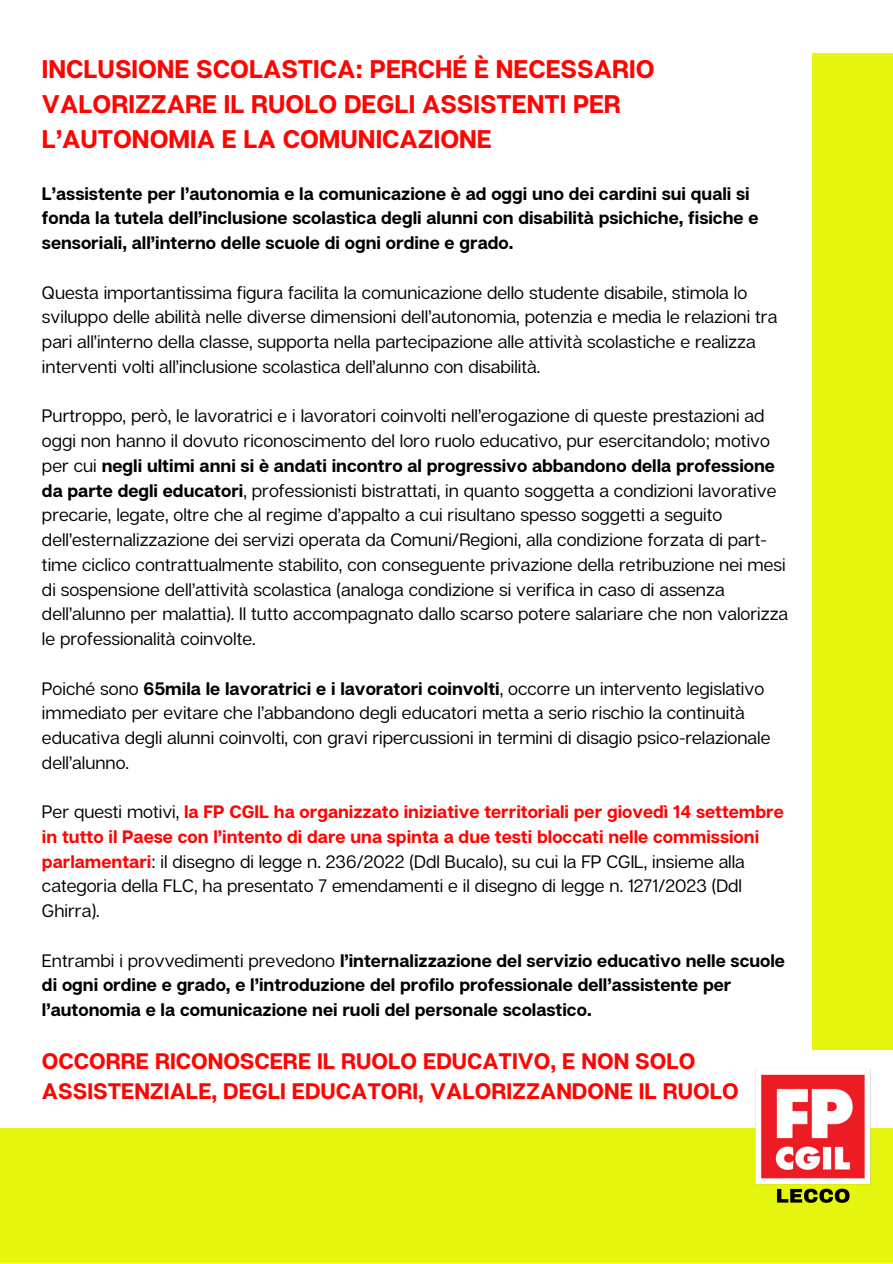
<style>
.page{position:relative;width:893px;height:1264px;background:#fff}
.page>*{position:absolute;margin:0;border:0;box-sizing:border-box;transform-origin:0 0}
.t1{font:700 25.5px/34.8px "Articulat CF";color:#ff0403}
.t2{font:700 22.5px/30.3px "Articulat CF";color:#ff0403}
.t3{font:18px/24.8px "Articulat CF";color:#000}
.t4{font:700 18px/24.8px "Articulat CF";color:#000}
.s1{font-weight:700}
.s2{font-weight:700;color:#ff0403}
.s3{font-weight:400}
</style>
<div class="page">
<div style="left:0;top:1128px;width:892px;height:134px;background:#e5f50e"></div>
<div style="left:812px;top:54px;width:80px;height:995px;background:#e5f50e"></div>
<img style="left:755px;top:1049px;width:137px;height:154px">
<p class="t1" style="left:42px;top:51px;width:614px">INCLUSIONE SCOLASTICA: PERCHÉ È NECESSARIO<br>VALORIZZARE IL RUOLO DEGLI ASSISTENTI PER<br>L’AUTONOMIA E LA COMUNICAZIONE</p>
<p class="t4" style="left:42px;top:180px;width:718px">L’assistente per l’autonomia e la comunicazione è ad oggi uno dei cardini sui quali si fonda la tutela dell’inclusione scolastica degli alunni con disabilità psichiche, fisiche e sensoriali, all’interno delle scuole di ogni ordine e grado.</p>
<p class="t3" style="left:42px;top:279px;width:736px">Questa importantissima figura facilita la comunicazione dello studente disabile, stimola lo sviluppo delle abilità nelle diverse dimensioni dell’autonomia, potenzia e media le relazioni tra pari all’interno della classe, supporta nella partecipazione alle attività scolastiche e realizza interventi volti all’inclusione scolastica dell’alunno con disabilità.</p>
<p class="t3" style="left:42px;top:403px;width:747px">Purtroppo, però, le lavoratrici e i lavoratori coinvolti nell’erogazione di queste prestazioni ad oggi non hanno il dovuto riconoscimento del loro ruolo educativo, pur esercitandolo; motivo per cui <span class="s1">negli ultimi anni si è andati incontro al progressivo abbandono della professione da parte degli educatori</span>, professionisti bistrattati, in quanto soggetta a condizioni lavorative precarie, legate, oltre che al regime d’appalto a cui risultano spesso soggetti a seguito dell’esternalizzazione dei servizi operata da Comuni/Regioni, alla condizione forzata di part&shy;time ciclico contrattualmente stabilito, con conseguente privazione della retribuzione nei mesi di sospensione dell’attività scolastica (analoga condizione si verifica in caso di assenza dell’alunno per malattia). Il tutto accompagnato dallo scarso potere salariare che non valorizza le professionalità coinvolte.</p>
<p class="t3" style="left:42px;top:675px;width:729px">Poiché sono <span class="s1">65mila le lavoratrici e i lavoratori coinvolti</span>, occorre un intervento legislativo immediato per evitare che l’abbandono degli educatori metta a serio rischio la continuità educativa degli alunni coinvolti, con gravi ripercussioni in termini di disagio psico-relazionale dell’alunno.</p>
<p class="t3" style="left:42px;top:799px;width:743px">Per questi motivi, <span class="s2">la FP CGIL ha organizzato iniziative territoriali per giovedì 14 settembre in tutto il Paese con l’intento di dare una spinta a due testi bloccati nelle commissioni parlamentari</span>: il disegno di legge n. 236/2022 (Ddl Bucalo), su cui la FP CGIL, insieme alla categoria della FLC, ha presentato 7 emendamenti e il disegno di legge n. 1271/2023 (Ddl Ghirra).</p>
<p class="t4" style="left:42px;top:947px;width:744px"><span class="s3">Entrambi i provvedimenti prevedono</span> l’internalizzazione del servizio educativo nelle scuole di ogni ordine e grado, e l’introduzione del profilo professionale dell’assistente per l’autonomia e la comunicazione nei ruoli del personale scolastico.</p>
<p class="t2" style="left:42px;top:1045px;width:698px">OCCORRE RICONOSCERE IL RUOLO EDUCATIVO, E NON SOLO<br>ASSISTENZIALE, DEGLI EDUCATORI, VALORIZZANDONE IL RUOLO</p>
</div>
